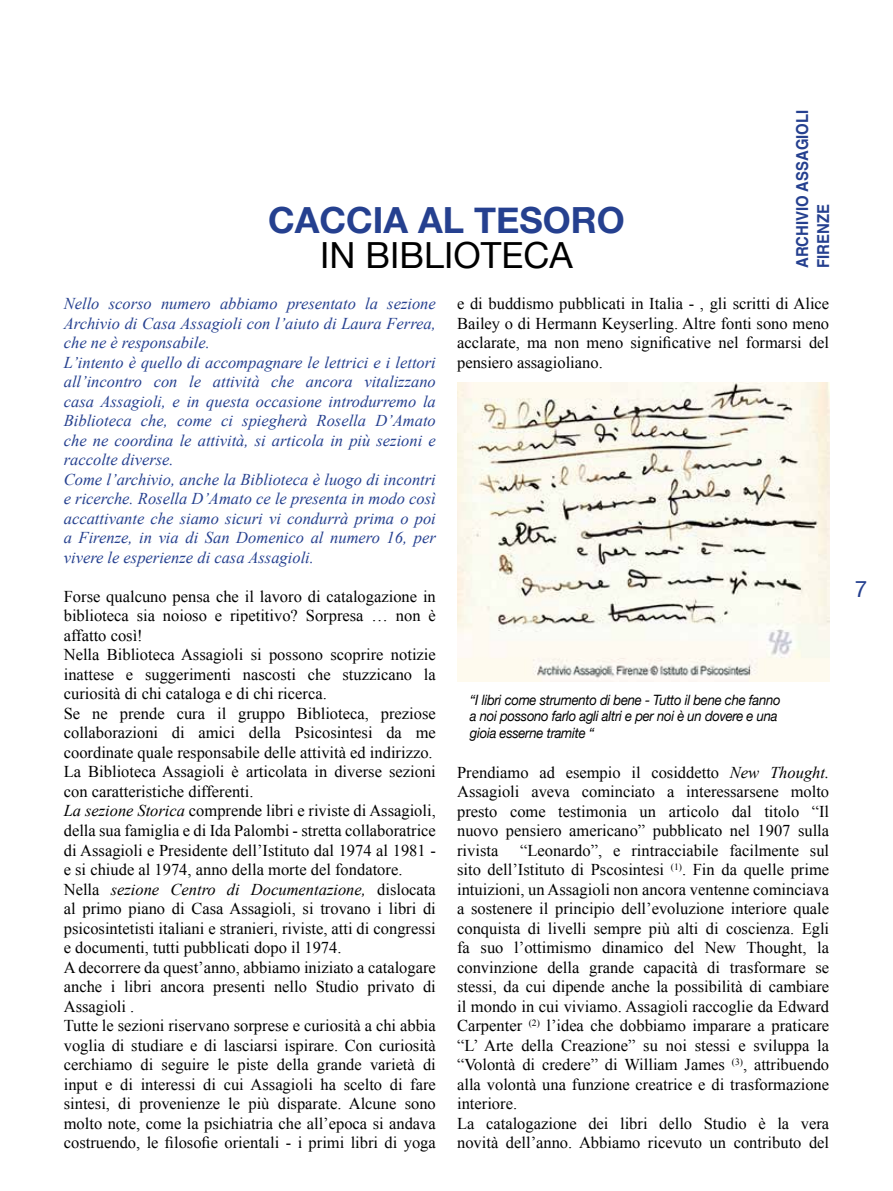
<style>
.page{position:relative;width:893px;height:1191px;background:#fff}
.page>*{position:absolute;margin:0;border:0;box-sizing:border-box;transform-origin:0 0}
.t1{font:700 36px "Helvetica Neue";color:#25408f}
.t2{font:36px "Helvetica Neue";color:#000}
.t3{font:22.5px "Helvetica Neue";color:#25408f}
.t4{font:16.5px/19.5px "Times New Roman";color:#000}
.t5{font:italic 16.5px/19.5px "Times New Roman";color:#25408f}
.t6{font:700 16.5px/21px "Helvetica";color:#25408f;scale:.9 1}
.t7{font:italic 14.25px/16.5px "Helvetica Neue";letter-spacing:-.02em;color:#000;scale:.92 1}
.s1{font-style:italic}
</style>
<div class="page">
<img style="left:457px;top:383px;width:372px;height:298px">
<p class="t6" style="left:794px;top:268px;width:177px;rotate:-90deg">ARCHIVIO ASSAGIOLI<br>FIRENZE</p>
<h1 class="t1" style="left:268px;top:192px;width:358px">CACCIA AL TESORO</h1>
<h1 class="t2" style="left:320px;top:229px;width:254px">IN BIBLIOTECA</h1>
<p class="t4" style="left:457px;top:294px;width:374px;text-align:justify">e di buddismo pubblicati in Italia - , gli scritti di Alice Bailey o di Hermann Keyserling. Altre fonti sono meno acclarate, ma non meno significative nel formarsi del pensiero assagioliano.</p>
<p class="t5" style="left:64px;top:293px;width:374px">Nello scorso numero abbiamo presentato la sezione Archivio di Casa Assagioli con l’aiuto di Laura Ferrea, che ne è responsabile.<br>L’intento è quello di accompagnare le lettrici e i lettori all’incontro con le attività che ancora vitalizzano casa Assagioli, e in questa occasione introdurremo la Biblioteca che, come ci spiegherà Rosella D’Amato che ne coordina le attività, si articola in più sezioni e raccolte diverse.<br>Come l’archivio, anche la Biblioteca è luogo di incontri e ricerche. Rosella D’Amato ce le presenta in modo così accattivante che siamo sicuri vi condurrà prima o poi a Firenze, in via di San Domenico al numero 16, per vivere le esperienze di casa Assagioli.</p>
<p class="t4" style="left:64px;top:586px;width:374px">Forse qualcuno pensa che il lavoro di catalogazione in biblioteca sia noioso e ripetitivo? Sorpresa … non è affatto così!<br>Nella Biblioteca Assagioli si possono scoprire notizie inattese e suggerimenti nascosti che stuzzicano la curiosità di chi cataloga e di chi ricerca.<br>Se ne prende cura il gruppo Biblioteca, preziose collaborazioni di amici della Psicosintesi da me coordinate quale responsabile delle attività ed indirizzo.<br>La Biblioteca Assagioli è articolata in diverse sezioni con caratteristiche differenti.<br><span class="s1">La sezione Storica</span> comprende libri e riviste di Assagioli, della sua famiglia e di Ida Palombi - stretta collaboratrice di Assagioli e Presidente dell’Istituto dal 1974 al 1981 - e si chiude al 1974, anno della morte del fondatore.<br>Nella <span class="s1">sezione Centro di Documentazione,</span> dislocata al primo piano di Casa Assagioli, si trovano i libri di psicosintetisti italiani e stranieri, riviste, atti di congressi e documenti, tutti pubblicati dopo il 1974.<br>A decorrere da quest’anno, abbiamo iniziato a catalogare anche i libri ancora presenti nello Studio privato di Assagioli .<br>Tutte le sezioni riservano sorprese e curiosità a chi abbia voglia di studiare e di lasciarsi ispirare. Con curiosità cerchiamo di seguire le piste della grande varietà di input e di interessi di cui Assagioli ha scelto di fare sintesi, di provenienze le più disparate. Alcune sono molto note, come la psichiatria che all’epoca si andava costruendo, le filosofie orientali - i primi libri di yoga</p>
<p class="t7" style="left:470px;top:692px;width:339px">“I libri come strumento di bene - Tutto il bene che fanno a noi possono farlo agli altri e per noi è un dovere e una gioia esserne tramite “</p>
<p class="t4" style="left:457px;top:762px;width:374px;text-align:justify">Prendiamo ad esempio il cosiddetto <span class="s1">New Thought.<br></span>Assagioli aveva cominciato a interessarsene molto presto come testimonia un articolo dal titolo “Il nuovo pensiero americano” pubblicato nel 1907 sulla rivista</p>
<p class="t4" style="left:457px;top:840px;width:374px;text-indent:63px">“Leonardo”, e rintracciabile facilmente sul sito dell’Istituto di Pscosintesi <sup>(1)</sup>. Fin da quelle prime intuizioni, un Assagioli non ancora ventenne cominciava a sostenere il principio dell’evoluzione interiore quale conquista di livelli sempre più alti di coscienza. Egli fa suo l’ottimismo dinamico del New Thought, la convinzione della grande capacità di trasformare se stessi, da cui dipende anche la possibilità di cambiare il mondo in cui viviamo. Assagioli raccoglie da Edward Carpenter <sup>(2)</sup> l’idea che dobbiamo imparare a praticare “L’ Arte della Creazione” su noi stessi e sviluppa la “Volontà di credere” di William James <sup>(3)</sup>, attribuendo alla volontà una funzione creatrice e di trasformazione interiore.<br>La catalogazione dei libri dello Studio è la vera novità dell’anno. Abbiamo ricevuto un contributo del</p>
<h2 class="t3" style="left:855px;top:573px;width:14px">7</h2>
</div>
